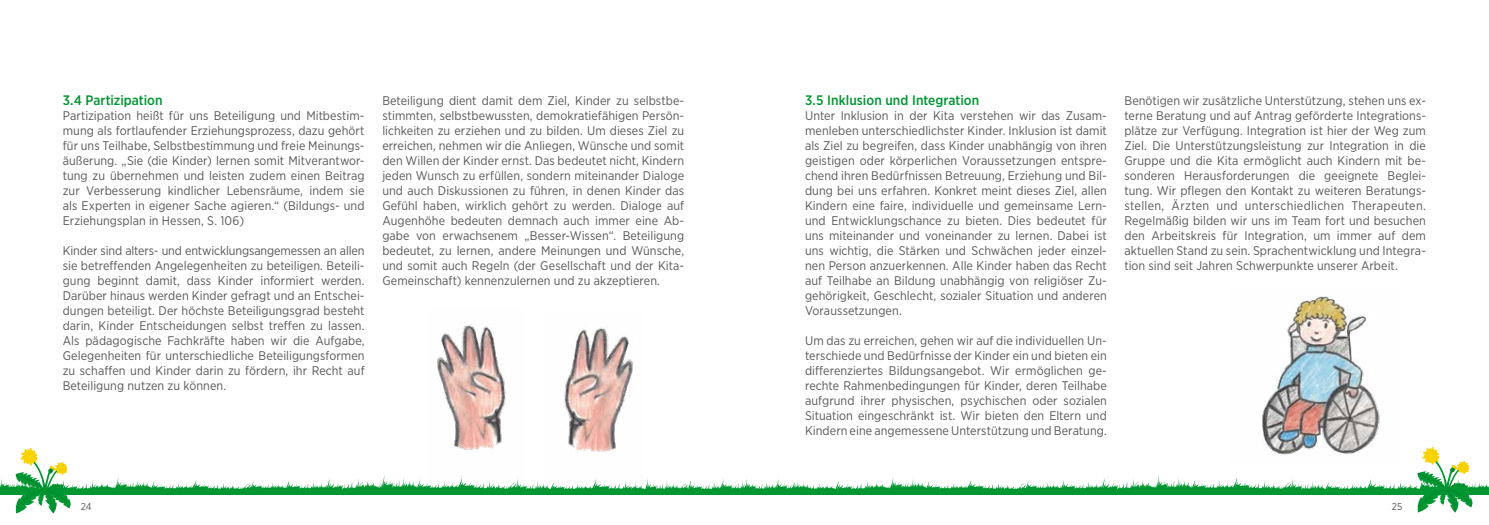
<style>
.page{position:relative;width:1489px;height:525px;background:#fff}
.page>*{position:absolute;margin:0;border:0;box-sizing:border-box;transform-origin:0 0}
.t1{font:500 13.75px "Gotham Narrow";letter-spacing:.005em;color:#009631}
.t2{font:12.5px/15px "Gotham Narrow";letter-spacing:.005em;color:#58585a;text-align:justify}
.t3{font:10px "Gotham Narrow";color:#58585a}
</style>
<div class="page">
<svg style="left:0;top:447px;width:1488px;height:66px"></svg>
<img style="left:544px;top:327px;width:100px;height:156px">
<img style="left:427px;top:324px;width:99px;height:157px">
<img style="left:1230px;top:296px;width:170px;height:169px">
<p class="t1" style="left:63px;top:91px;width:101px">3.4 Partizipation</p>
<p class="t2" style="left:63px;top:108px;width:303px">Partizipation heißt für uns Beteiligung und Mitbestim&shy;mung als fortlaufender Erziehungsprozess, dazu gehört für uns Teilhabe, Selbstbestimmung und freie Meinungs&shy;äußerung. „Sie (die Kinder) lernen somit Mitverantwor&shy;tung zu übernehmen und leisten zudem einen Beitrag zur Verbesserung kindlicher Lebensräume, indem sie als Experten in eigener Sache agieren.“ (Bildungs- und Erziehungsplan in Hessen, S. 106)</p>
<p class="t2" style="left:63px;top:243px;width:303px">Kinder sind alters- und entwicklungsangemessen an allen sie betreffenden Angelegenheiten zu beteiligen. Beteili&shy;gung beginnt damit, dass Kinder informiert werden.<br>Darüber hinaus werden Kinder gefragt und an Entschei&shy;dungen beteiligt. Der höchste Beteiligungsgrad besteht darin, Kinder Entscheidungen selbst treffen zu lassen.<br>Als pädagogische Fachkräfte haben wir die Aufgabe, Gelegenheiten für unterschiedliche Beteiligungsformen zu schaffen und Kinder darin zu fördern, ihr Recht auf Beteiligung nutzen zu können.</p>
<p class="t2" style="left:382px;top:93px;width:303px">Beteiligung dient damit dem Ziel, Kinder zu selbstbe&shy;stimmten, selbstbewussten, demokratiefähigen Persön&shy;lichkeiten zu erziehen und zu bilden. Um dieses Ziel zu erreichen, nehmen wir die Anliegen, Wünsche und somit den Willen der Kinder ernst. Das bedeutet nicht, Kindern jeden Wunsch zu erfüllen, sondern miteinander Dialoge und auch Diskussionen zu führen, in denen Kinder das Gefühl haben, wirklich gehört zu werden. Dialoge auf Augenhöhe bedeuten demnach auch immer eine Ab&shy;gabe von erwachsenem „Besser-Wissen“. Beteiligung bedeutet, zu lernen, andere Meinungen und Wünsche, und somit auch Regeln (der Gesellschaft und der Kita-Gemeinschaft) kennenzulernen und zu akzeptieren.</p>
<p class="t1" style="left:805px;top:91px;width:176px">3.5 Inklusion und Integration</p>
<p class="t2" style="left:805px;top:108px;width:303px">Unter Inklusion in der Kita verstehen wir das Zusam&shy;menleben unterschiedlichster Kinder. Inklusion ist damit als Ziel zu begreifen, dass Kinder unabhängig von ihren geistigen oder körperlichen Voraussetzungen entspre&shy;chend ihren Bedürfnissen Betreuung, Erziehung und Bil&shy;dung bei uns erfahren. Konkret meint dieses Ziel, allen Kindern eine faire, individuelle und gemeinsame Lern&shy;und Entwicklungschance zu bieten. Dies bedeutet für uns miteinander und voneinander zu lernen. Dabei ist uns wichtig, die Stärken und Schwächen jeder einzel&shy;nen Person anzuerkennen. Alle Kinder haben das Recht auf Teilhabe an Bildung unabhängig von religiöser Zu&shy;gehörigkeit, Geschlecht, sozialer Situation und anderen Voraussetzungen.</p>
<p class="t2" style="left:805px;top:333px;width:303px">Um das zu erreichen, gehen wir auf die individuellen Un&shy;terschiede und Bedürfnisse der Kinder ein und bieten ein differenziertes Bildungsangebot. Wir ermöglichen ge&shy;rechte Rahmenbedingungen für Kinder, deren Teilhabe aufgrund ihrer physischen, psychischen oder sozialen Situation eingeschränkt ist. Wir bieten den Eltern und Kindern eine angemessene Unterstützung und Beratung.</p>
<p class="t2" style="left:1124px;top:93px;width:303px">Benötigen wir zusätzliche Unterstützung, stehen uns ex&shy;terne Beratung und auf Antrag geförderte Integrations&shy;plätze zur Verfügung. Integration ist hier der Weg zum Ziel. Die Unterstützungsleistung zur Integration in die Gruppe und die Kita ermöglicht auch Kindern mit be&shy;sonderen Herausforderungen die geeignete Beglei&shy;tung. Wir pflegen den Kontakt zu weiteren Beratungs&shy;stellen, Ärzten und unterschiedlichen Therapeuten.<br>Regelmäßig bilden wir uns im Team fort und besuchen den Arbeitskreis für Integration, um immer auf dem aktuellen Stand zu sein. Sprachentwicklung und Integra&shy;tion sind seit Jahren Schwerpunkte unserer Arbeit.</p>
<p class="t3" style="left:81px;top:500px;width:12px">24</p>
<p class="t3" style="left:1391px;top:500px;width:12px">25</p>
</div>
